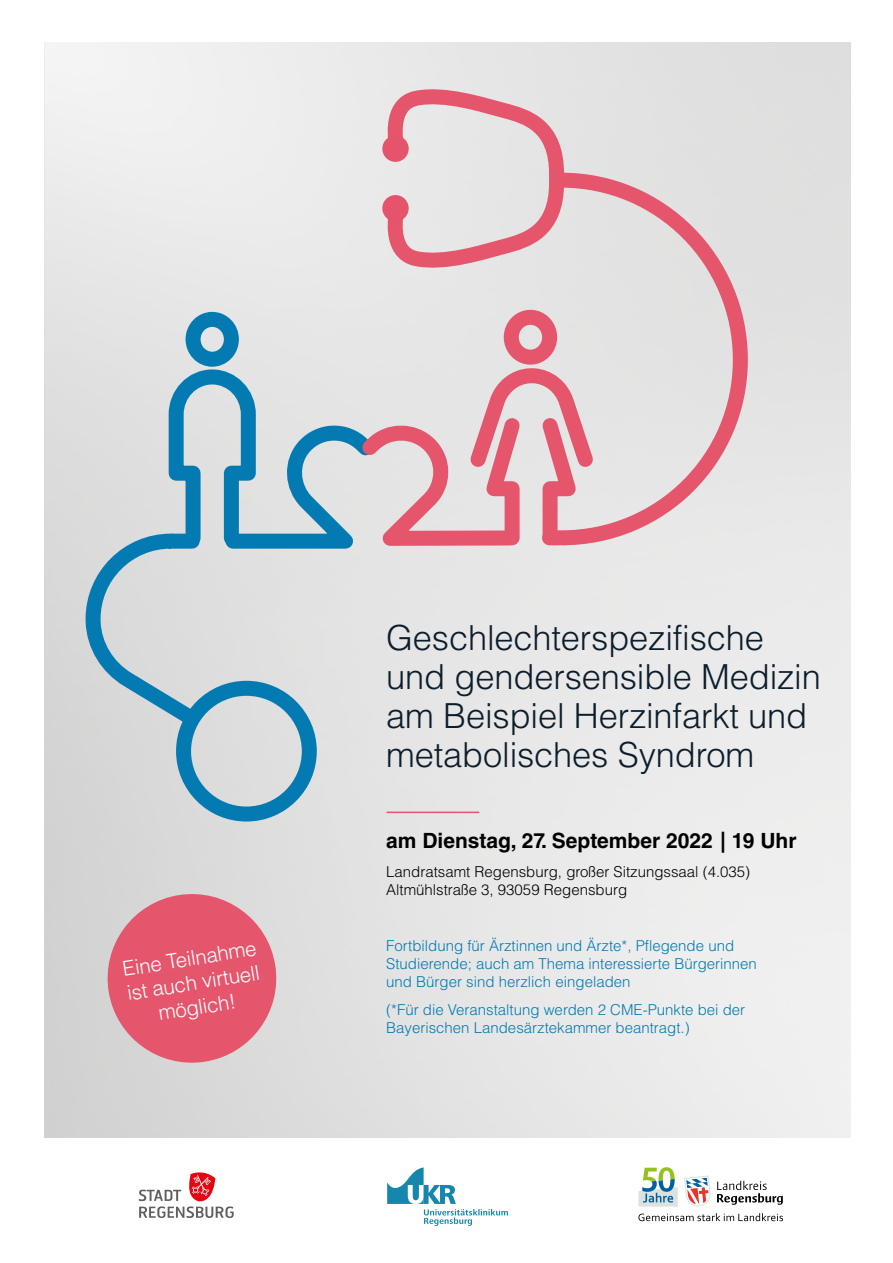
<style>
.page{position:relative;width:893px;height:1263px;background:#fff}
.page>*{position:absolute;margin:0;border:0;box-sizing:border-box;transform-origin:0 0}
.t1{font:300 34.5px/39px "Helvetica LT Std";letter-spacing:-.005em;color:#0c1d2c}
.t2{font:700 21px "Helvetica LT Std";color:#000}
.t3{font:300 20.55px/24.6px "Helvetica LT Std";color:#fff;text-align:center}
.t4{font:300 15px/18px "Helvetica LT Std";color:#037bb2}
.t5{font:300 15px/18px "Helvetica LT Std";color:#000}
</style>
<div class="page">
<img style="left:44px;top:43px;width:806px;height:1095px">
<svg style="left:161px;top:304px;width:102px;height:103px;background:#9cc2d4"></svg>
<svg style="left:459px;top:165px;width:296px;height:388px;background:#e3d3d5"></svg>
<svg style="left:78px;top:407px;width:309px;height:331px;background:#bfd0d8"></svg>
<svg style="left:349px;top:302px;width:239px;height:251px;background:#e3c1c7"></svg>
<div style="left:176px;top:681px;width:141px;height:140px;border:15px solid #037bb2;border-radius:50%"></div>
<svg style="left:370px;top:87px;width:202px;height:195px;background:#e6cbcf"></svg>
<div style="left:382px;top:195px;width:27px;height:26px;background:#e6546b;border-radius:50%"></div>
<div style="left:382px;top:136px;width:27px;height:26px;background:#e6546b;border-radius:50%"></div>
<svg style="left:139px;top:1172px;width:95px;height:46px"></svg>
<svg style="left:387px;top:1167px;width:121px;height:59px"></svg>
<hr style="left:387px;top:812px;width:92px;height:1px;background:#e5556c">
<svg style="left:101px;top:888px;width:181px;height:181px;background:#e07f8e"></svg>
<svg style="left:717px;top:1181px;width:66px;height:24px"></svg>
<svg style="left:684px;top:1175px;width:27px;height:32px"></svg>
<svg style="left:638px;top:1167px;width:40px;height:39px"></svg>
<svg style="left:638px;top:1213px;width:145px;height:8px"></svg>
<p class="t3" style="left:121px;top:956px;width:137px;rotate:-9deg">Eine Teilnahme</p>
<p class="t3" style="left:125px;top:981px;width:135px;rotate:-9deg">ist auch virtuell möglich!</p>
<p class="t1" style="left:386px;top:618px;width:436px">Geschlechterspezifische und gendersensible Medizin am Beispiel Herzinfarkt und metabolisches Syndrom</p>
<p class="t2" style="left:386px;top:828px;width:412px">am Dienstag, 27. September 2022 | 19 Uhr</p>
<p class="t5" style="left:386px;top:862px;width:366px">Landratsamt Regensburg, großer Sitzungssaal (4.035)<br>Altmühlstraße 3, 93059 Regensburg</p>
<p class="t4" style="left:386px;top:936px;width:372px">Fortbildung für Ärztinnen und Ärzte*, Pflegende und<br>Studierende; auch am Thema interessierte Bürgerinnen und Bürger sind herzlich eingeladen</p>
<p class="t4" style="left:386px;top:1001px;width:360px">(*Für die Veranstaltung werden 2 CME-Punkte bei der<br>Bayerischen Landesärztekammer beantragt.)</p>
</div>
